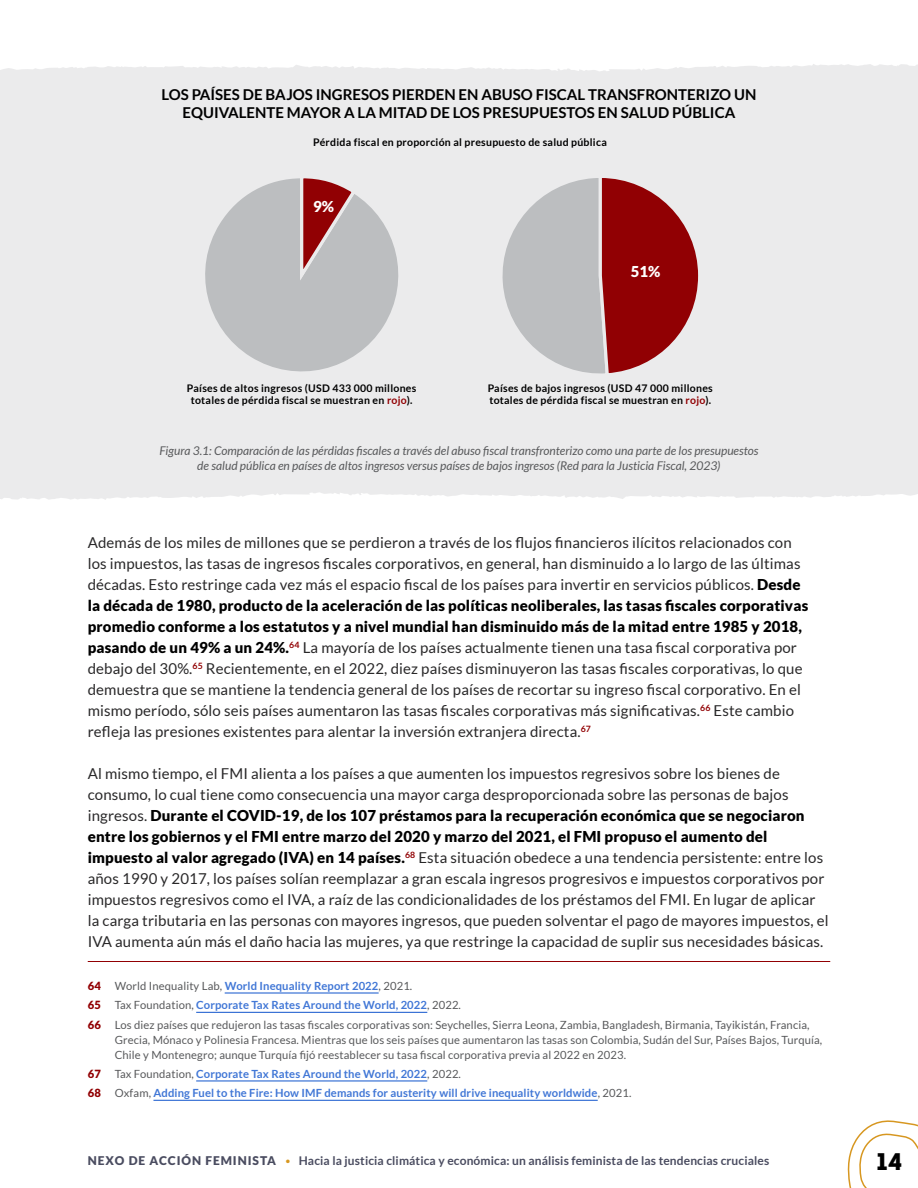
<style>
.page{position:relative;width:918px;height:1188px;background:#fff}
.page>*{position:absolute;margin:0;border:0;box-sizing:border-box;transform-origin:0 0}
.t1{font:24px "Intro";color:#000}
.Body_Copy{font:15px/21px "Lato";letter-spacing:.01em;color:#292829}
.Big_Chart_Title{font:700 15px/18px "Lato";color:#000;text-align:center}
.Caption_Photo_Cred{font:900 15px "Lato";color:#fff}
.Figure_Title{font:italic 12px/15px "Lato";color:#58595b;text-align:center}
.t2{font:700 12px "Lato";letter-spacing:.01em;color:#4a4c60}
.Footnotes{font:11.25px/15px "Lato";letter-spacing:.01em;color:#58595b}
.Footnotes-2{font:700 11.25px "Lato";letter-spacing:.01em;color:#4177d6}
.Caption_Photo_Cred-2{font:700 10.5px "Lato";letter-spacing:.025em;color:#000}
.s1{color:#910003}
.s2{font-weight:900;color:#000}
.s3{font-weight:900;color:#910003}
.s4{font-weight:700;color:#4177d6}
.s5{font-weight:400;color:#58595b}
.s6{font-weight:900}
.s7{font-weight:300;color:#d79720}
</style>
<div class="page">
<svg style="left:847px;top:1120px;width:71px;height:68px"></svg>
<div style="left:0;top:64px;width:918px;height:70px;background:#ebebec"></div>
<div style="left:0;top:134px;width:918px;height:153px;background:#ebebec"></div>
<div style="left:0;top:287px;width:918px;height:213px;background:#ebebec"></div>
<svg style="left:494px;top:173px;width:209px;height:206px;background:#bc8c8e"></svg>
<svg style="left:190px;top:174px;width:224px;height:213px;background:#d0d1d2"></svg>
<svg style="left:297px;top:174px;width:61px;height:105px;background:#b58284"></svg>
<hr style="left:88px;top:961px;width:742px;height:1px;background:#910003">
<hr style="left:225px;top:993px;width:154px;height:1px;background:#15c">
<hr style="left:196px;top:1012px;width:231px;height:1px;background:#15c">
<hr style="left:196px;top:1081px;width:231px;height:1px;background:#15c">
<hr style="left:153px;top:1100px;width:445px;height:1px;background:#15c">
<p class="Big_Chart_Title" style="left:162px;top:85px;width:596px">LOS PAÍSES DE BAJOS INGRESOS PIERDEN EN ABUSO FISCAL TRANSFRONTERIZO UN<br>EQUIVALENTE MAYOR A LA MITAD DE LOS PRESUPUESTOS EN SALUD PÚBLICA</p>
<p class="Caption_Photo_Cred-2" style="left:313px;top:136px;width:295px">Pérdida fiscal en proporción al presupuesto de salud pública</p>
<p class="Caption_Photo_Cred" style="left:313px;top:197px;width:22px">9%</p>
<p class="Caption_Photo_Cred-2" style="left:187px;top:382px;width:231px">Países de altos ingresos (USD 433 000 millones</p>
<p class="Caption_Photo_Cred-2" style="left:191px;top:394px;width:223px">totales de pérdida fiscal se muestran en <span class="s1">rojo</span>).</p>
<p class="Caption_Photo_Cred" style="left:631px;top:262px;width:31px">51%</p>
<p class="Caption_Photo_Cred-2" style="left:488px;top:382px;width:227px">Países de bajos ingresos (USD 47 000 millones</p>
<p class="Caption_Photo_Cred-2" style="left:489px;top:394px;width:223px">totales de pérdida fiscal se muestran en <span class="s1">rojo</span>).</p>
<p class="Figure_Title" style="left:159px;top:443px;width:601px">Figura 3.1: Comparación de las pérdidas fiscales a través del abuso fiscal transfronterizo como una parte de los presupuestos de salud pública en países de altos ingresos versus países de bajos ingresos (Red para la Justicia Fiscal, 2023)</p>
<p class="Body_Copy" style="left:88px;top:532px;width:722px">Además de los miles de millones que se perdieron a través de los flujos financieros ilícitos relacionados con los impuestos, las tasas de ingresos fiscales corporativos, en general, han disminuido a lo largo de las últimas décadas. Esto restringe cada vez más el espacio fiscal de los países para invertir en servicios públicos. <span class="s2">Desde la década de 1980, producto de la aceleración de las políticas neoliberales, las tasas fiscales corporativas promedio conforme a los estatutos y a nivel mundial han disminuido más de la mitad entre 1985 y 2018, pasando de un 49% a un 24%.</span><sup>64</sup> La mayoría de los países actualmente tienen una tasa fiscal corporativa por debajo del 30%.<sup>65</sup> Recientemente, en el 2022, diez países disminuyeron las tasas fiscales corporativas, lo que demuestra que se mantiene la tendencia general de los países de recortar su ingreso fiscal corporativo. En el mismo período, sólo seis países aumentaron las tasas fiscales corporativas más significativas.<sup>66</sup> Este cambio refleja las presiones existentes para alentar la inversión extranjera directa.<sup>67</sup></p>
<p class="Body_Copy" style="left:88px;top:763px;width:743px">Al mismo tiempo, el FMI alienta a los países a que aumenten los impuestos regresivos sobre los bienes de consumo, lo cual tiene como consecuencia una mayor carga desproporcionada sobre las personas de bajos ingresos. <span class="s2">Durante el COVID-19, de los 107 préstamos para la recuperación económica que se negociaron entre los gobiernos y el FMI entre marzo del 2020 y marzo del 2021, el FMI propuso el aumento del impuesto al valor agregado (IVA) en 14 países.</span><sup>68</sup> Esta situación obedece a una tendencia persistente: entre los años 1990 y 2017, los países solían reemplazar a gran escala ingresos progresivos e impuestos corporativos por impuestos regresivos como el IVA, a raíz de las condicionalidades de los préstamos del FMI. En lugar de aplicar la carga tributaria en las personas con mayores ingresos, que pueden solventar el pago de mayores impuestos, el IVA aumenta aún más el daño hacia las mujeres, ya que restringe la capacidad de suplir sus necesidades básicas.</p>
<p class="Footnotes" style="left:88px;top:978px;width:326px"><span class="s3">64</span> World Inequality Lab, <span class="s4">World Inequality Report 2022</span>, 2021.</p>
<p class="Footnotes-2" style="left:88px;top:999px;width:375px"><span class="s3">65</span> <span class="s5">Tax Foundation,</span> Corporate Tax Rates Around the World, 2022<span class="s5">, 2022.</span></p>
<p class="Footnotes" style="left:115px;top:1017px;width:709px;text-indent:-27px"><span class="s3">66</span> Los diez países que redujeron las tasas fiscales corporativas son: Seychelles, Sierra Leona, Zambia, Bangladesh, Birmania, Tayikistán, Francia,<br>Grecia, Mónaco y Polinesia Francesa. Mientras que los seis países que aumentaron las tasas son Colombia, Sudán del Sur, Países Bajos, Turquía,<br>Chile y Montenegro; aunque Turquía fijó reestablecer su tasa fiscal corporativa previa al 2022 en 2023.</p>
<p class="Footnotes-2" style="left:88px;top:1067px;width:375px"><span class="s3">67</span> <span class="s5">Tax Foundation,</span> Corporate Tax Rates Around the World, 2022<span class="s5">, 2022.</span></p>
<p class="Footnotes-2" style="left:88px;top:1087px;width:545px"><span class="s3">68</span> <span class="s5">Oxfam,</span> Adding Fuel to the Fire: How IMF demands for austerity will drive inequality worldwide<span class="s5">, 2021.</span></p>
<p class="t2" style="left:88px;top:1154px;width:683px"><span class="s6">NEXO DE ACCIÓN FEMINISTA</span> <span class="s7">•</span> Hacia la justicia climática y económica: un análisis feminista de las tendencias cruciales</p>
<h1 class="t1" style="left:877px;top:1147px;width:26px">14</h1>
</div>
